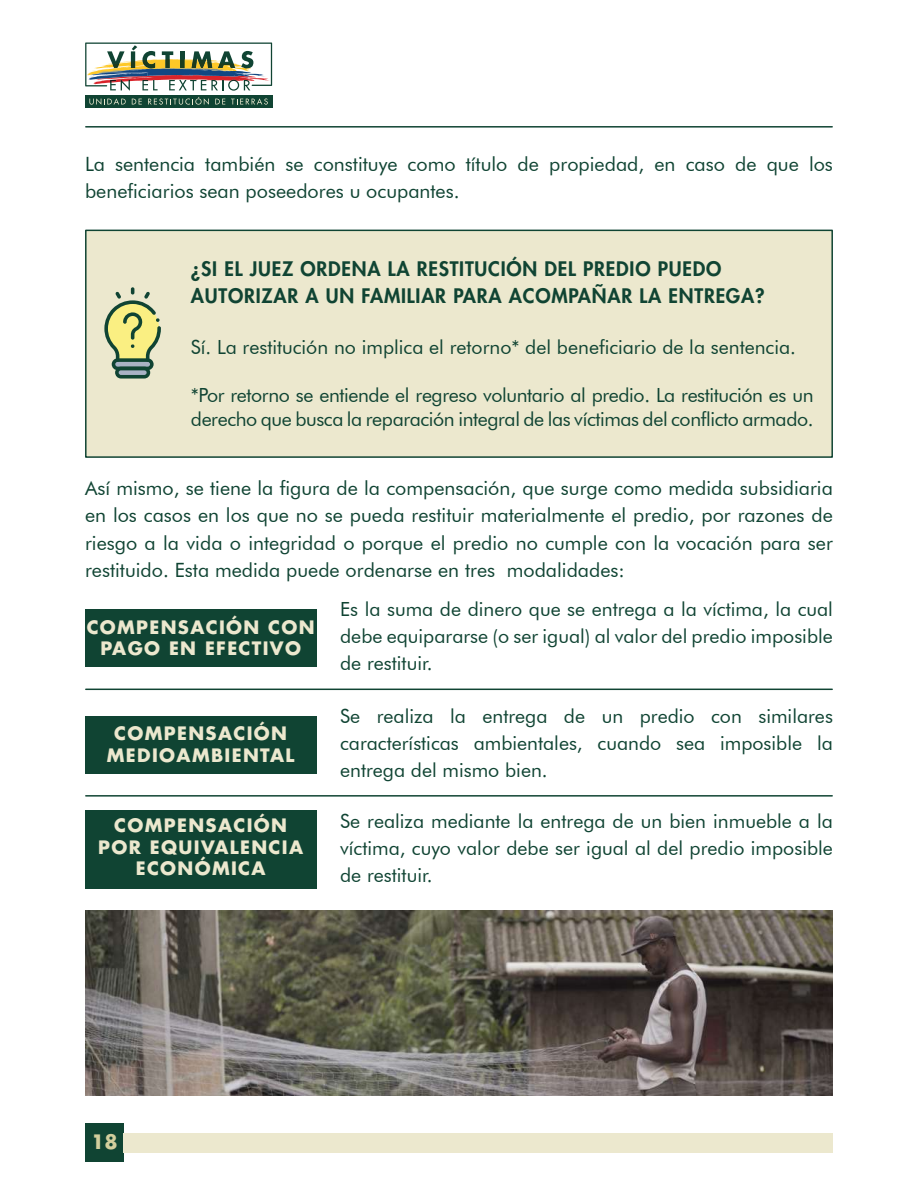
<style>
.page{position:relative;width:918px;height:1188px;background:#fff}
.page>*{position:absolute;margin:0;border:0;box-sizing:border-box;transform-origin:0 0}
.t1{font:19.65px/27.3px "Futura BT";color:#104433;text-align:justify}
.t2{font:19.5px/27px "Futura BT";color:#104433;text-align:justify}
.t3{font:19.5px/24px "Futura BT";letter-spacing:-.02em;color:#104433}
.t4{font:800 19.5px/27px "Futura Std";letter-spacing:.04em;color:#104433}
.t5{font:700 19.35px "Futura Std";color:#d2ce9d}
.t6{font:700 18px/21.6px "Futura Std";letter-spacing:.075em;color:#ece8ce;text-align:center}
</style>
<div class="page">
<div style="left:85px;top:95px;width:187px;height:12px;background:#104433"></div>
<svg style="left:89px;top:98px;width:37px;height:7px"></svg>
<svg style="left:132px;top:99px;width:10px;height:6px"></svg>
<svg style="left:148px;top:97px;width:61px;height:8px"></svg>
<svg style="left:215px;top:99px;width:10px;height:6px"></svg>
<svg style="left:231px;top:98px;width:37px;height:7px"></svg>
<svg style="left:85px;top:43px;width:187px;height:48px"></svg>
<hr style="left:86px;top:126px;width:746px;height:2px;background:#104433">
<div style="left:85px;top:1123px;width:39px;height:39px;background:#104433"></div>
<div style="left:124px;top:1133px;width:709px;height:19px;background:#ece8ce"></div>
<div style="left:85px;top:230px;width:748px;height:228px;background:#ece8ce;border:2px solid #104433"></div>
<svg style="left:104px;top:287px;width:57px;height:92px"></svg>
<div style="left:85px;top:610px;width:231px;height:57px;background:#104433"></div>
<div style="left:85px;top:716px;width:231px;height:57px;background:#104433"></div>
<div style="left:85px;top:810px;width:231px;height:79px;background:#104433"></div>
<hr style="left:86px;top:689px;width:746px;height:1px;background:#104433">
<hr style="left:86px;top:795px;width:746px;height:2px;background:#104433">
<img style="left:85px;top:911px;width:748px;height:185px">
<p class="t1" style="left:85px;top:150px;width:749px">La sentencia también se constituye como título de propiedad, en caso de que los beneficiarios sean poseedores u ocupantes.</p>
<p class="t4" style="left:191px;top:255px;width:575px">¿SI EL JUEZ ORDENA LA RESTITUCIÓN DEL PREDIO PUEDO<br>AUTORIZAR A UN FAMILIAR PARA ACOMPAÑAR LA ENTREGA?</p>
<p class="t2" style="left:191px;top:333px;width:607px">Sí. La restitución no implica el retorno* del beneficiario de la sentencia.</p>
<p class="t3" style="left:191px;top:383px;width:624px">*Por retorno se entiende el regreso voluntario al predio. La restitución es un derecho que busca la reparación integral de las víctimas del conflicto armado.</p>
<p class="t1" style="left:85px;top:474px;width:749px">Así mismo, se tiene la figura de la compensación, que surge como medida subsidiaria en los casos en los que no se pueda restituir materialmente el predio, por razones de riesgo a la vida o integridad o porque el predio no cumple con la vocación para ser restituido. Esta medida puede ordenarse en tres modalidades:</p>
<p class="t6" style="left:87px;top:616px;width:230px">COMPENSACIÓN CON<br>PAGO EN EFECTIVO</p>
<p class="t2" style="left:340px;top:596px;width:494px">Es la suma de dinero que se entrega a la víctima, la cual debe equipararse (o ser igual) al valor del predio imposible de restituir.</p>
<p class="t6" style="left:107px;top:722px;width:189px">COMPENSACIÓN<br>MEDIOAMBIENTAL</p>
<p class="t2" style="left:340px;top:702px;width:494px">Se realiza la entrega de un predio con similares características ambientales, cuando sea imposible la entrega del mismo bien.</p>
<p class="t6" style="left:98px;top:814px;width:206px">COMPENSACIÓN<br>POR EQUIVALENCIA<br>ECONÓMICA</p>
<p class="t2" style="left:340px;top:807px;width:494px">Se realiza mediante la entrega de un bien inmueble a la víctima, cuyo valor debe ser igual al del predio imposible de restituir.</p>
<p class="t5" style="left:91px;top:1129px;width:28px">18</p>
</div>
